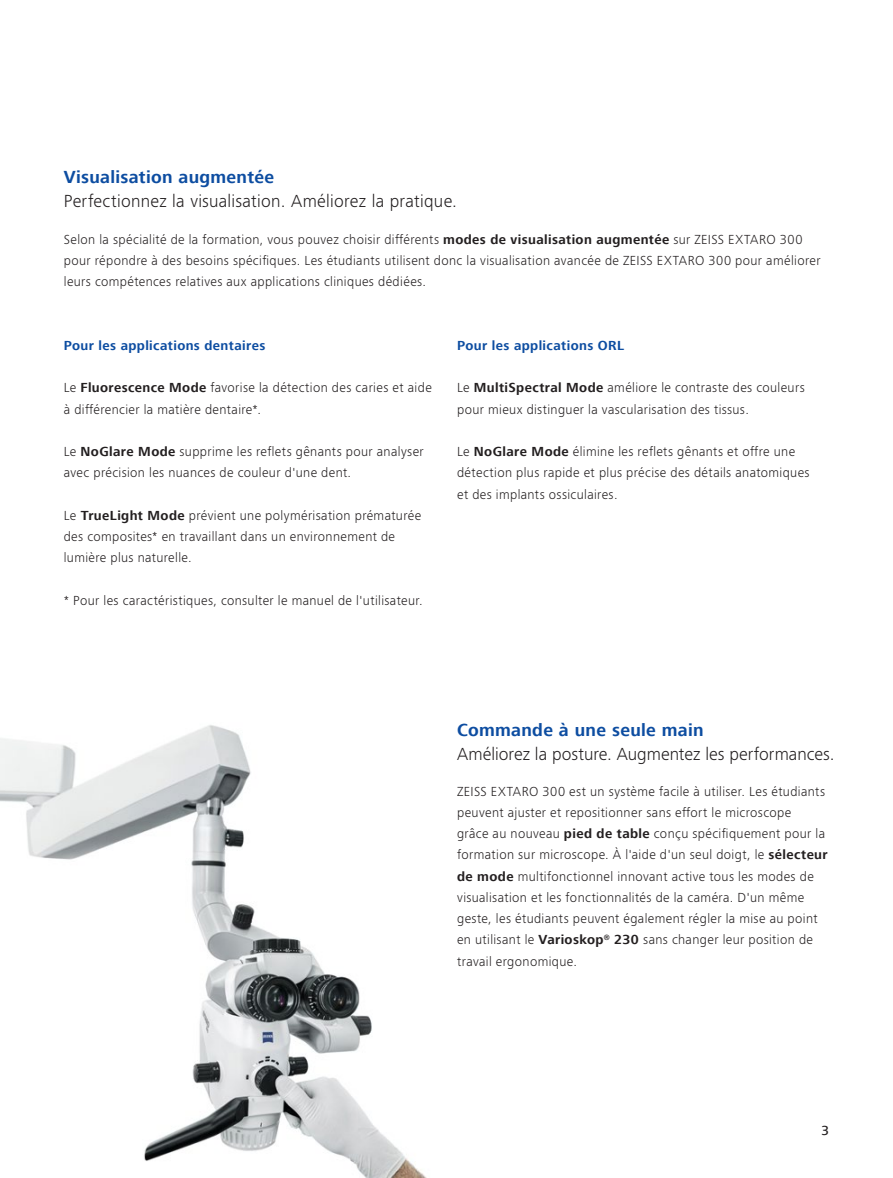
<style>
.page{position:relative;width:893px;height:1178px;background:#fff}
.page>*{position:absolute;margin:0;border:0;box-sizing:border-box;transform-origin:0 0}
.t1{font:300 18px "ZEISS Frutiger Next W1 G";letter-spacing:.01em;color:#231f20}
.t2{font:700 18px "ZEISS Frutiger Next W1 G";letter-spacing:.015em;color:#0d4da1}
.t3{font:300 13.5px/21.1px "ZEISS Frutiger Next W1 G";letter-spacing:.03em;color:#231f20}
.t4{font:700 13.5px "ZEISS Frutiger Next W1 G";letter-spacing:.03em;color:#0d4da1}
.t5{font:500 13.5px "ZEISS Frutiger Next W1 G";color:#231f20}
.s1{font-weight:700}
</style>
<div class="page">
<img style="left:0;top:725px;width:427px;height:453px">
<h1 class="t2" style="left:64px;top:167px;width:212px">Visualisation augmentée</h1>
<h1 class="t1" style="left:64px;top:189px;width:395px">Perfectionnez la visualisation. Améliorez la pratique.</h1>
<p class="t3" style="left:64px;top:228px;width:758px">Selon la spécialité de la formation, vous pouvez choisir différents <span class="s1">modes de visualisation augmentée</span> sur ZEISS EXTARO 300 pour répondre à des besoins spécifiques. Les étudiants utilisent donc la visualisation avancée de ZEISS EXTARO 300 pour améliorer leurs compétences relatives aux applications cliniques dédiées.</p>
<p class="t4" style="left:64px;top:338px;width:203px">Pour les applications dentaires</p>
<p class="t3" style="left:64px;top:377px;width:369px">Le <span class="s1">Fluorescence Mode</span> favorise la détection des caries et aide à différencier la matière dentaire*.</p>
<p class="t3" style="left:64px;top:440px;width:361px">Le <span class="s1">NoGlare Mode</span> supprime les reflets gênants pour analyser avec précision les nuances de couleur d'une dent.</p>
<p class="t3" style="left:64px;top:504px;width:359px">Le <span class="s1">TrueLight Mode</span> prévient une polymérisation prématurée des composites* en travaillant dans un environnement de lumière plus naturelle.</p>
<p class="t3" style="left:64px;top:589px;width:361px">* Pour les caractéristiques, consulter le manuel de l'utilisateur.</p>
<p class="t4" style="left:457px;top:338px;width:169px">Pour les applications ORL</p>
<p class="t3" style="left:457px;top:377px;width:349px">Le <span class="s1">MultiSpectral Mode</span> améliore le contraste des couleurs pour mieux distinguer la vascularisation des tissus.</p>
<p class="t3" style="left:457px;top:440px;width:354px">Le <span class="s1">NoGlare Mode</span> élimine les reflets gênants et offre une détection plus rapide et plus précise des détails anatomiques et des implants ossiculaires.</p>
<h1 class="t2" style="left:457px;top:720px;width:248px">Commande à une seule main</h1>
<h1 class="t1" style="left:457px;top:741px;width:379px">Améliorez la posture. Augmentez les performances.</h1>
<p class="t3" style="left:457px;top:780px;width:372px">ZEISS EXTARO 300 est un système facile à utiliser. Les étudiants peuvent ajuster et repositionner sans effort le microscope<br>grâce au nouveau <span class="s1">pied de table</span> conçu spécifiquement pour la formation sur microscope. À l'aide d'un seul doigt, le <span class="s1">sélecteur de mode</span> multifonctionnel innovant active tous les modes de visualisation et les fonctionnalités de la caméra. D'un même geste, les étudiants peuvent également régler la mise au point en utilisant le <span class="s1">Varioskop</span><sup>®</sup> <span class="s1">230</span> sans changer leur position de travail ergonomique.</p>
<p class="t5" style="left:822px;top:1123px;width:9px">3</p>
</div>
